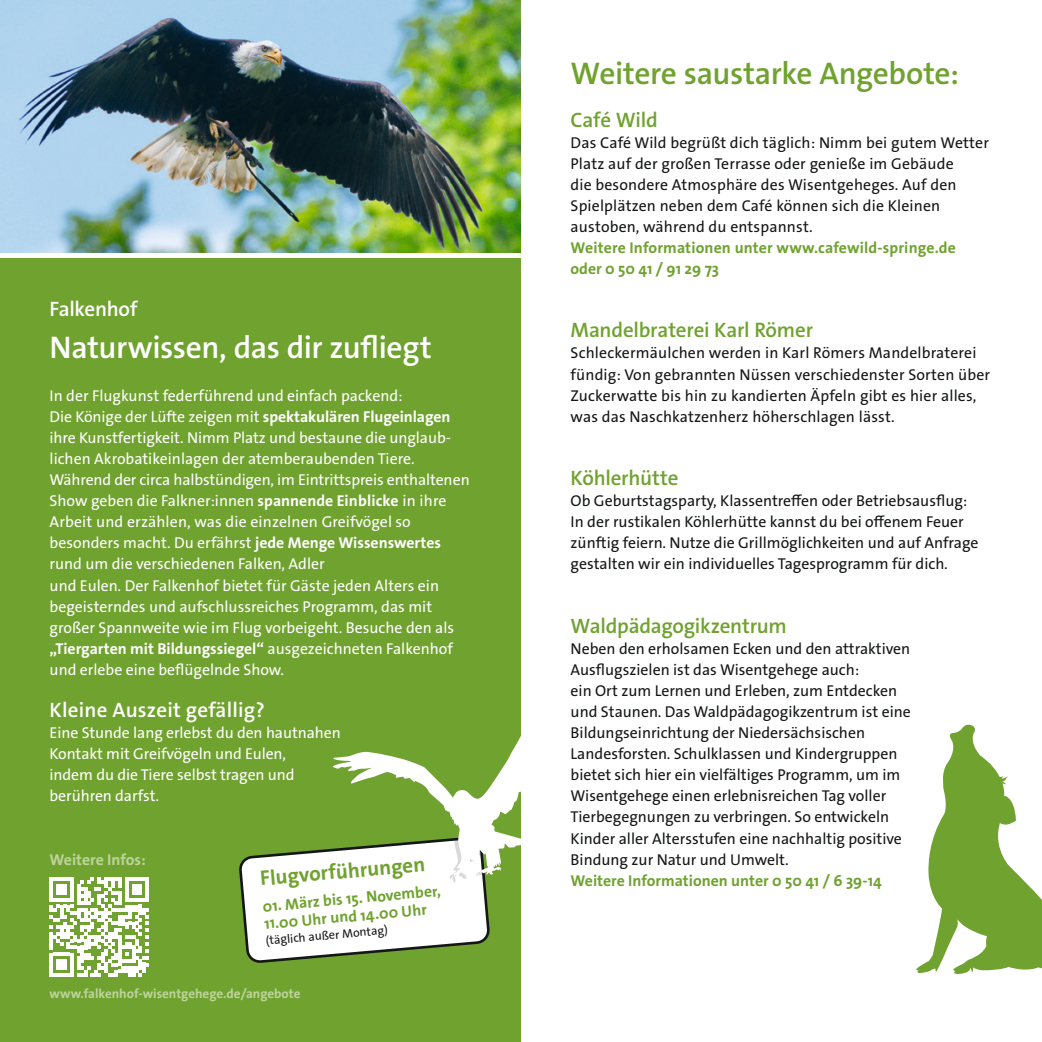
<style>
.page{position:relative;width:1042px;height:1042px;background:#fff}
.page>*{position:absolute;margin:0;border:0;box-sizing:border-box;transform-origin:0 0}
.t1{font:600 31.5px "The Sans Os F";letter-spacing:-.01em;color:#fff}
.t2{font:600 31.5px "The Sans Os F";letter-spacing:-.01em;color:#70a22f}
.t3{font:600 21px "The Sans Os F";letter-spacing:-.01em;color:#70a22f}
.t4{font:600 21px "The Sans Os F";letter-spacing:.01em;color:#fff}
.t5{font:700 21px "The Sans Os F";color:#70a22f}
.t6{font:21px "The Sans Os F";color:#fff}
.t7{font:600 21px "The Sans Os F";letter-spacing:-.02em;color:#fff}
.t8{font:15.75px/21.2px "The Sans Os F";color:#151616}
.t9{font:15.75px/21.2px "The Sans Os F";color:#fff}
.t10{font:700 15.75px/17.5px "The Sans Os F";color:#70a22f}
.t11{font:700 15.75px "The Sans Os F";color:#bed49d}
.t12{font:700 13.12px "The Sans Os F";color:#bed49d}
.t13{font:12.25px "The Sans Os F";color:#151616}
.s1{font-weight:700}
</style>
<div class="page">
<div style="left:0;top:255px;width:521px;height:787px;background:#70a22f"></div>
<svg style="left:50px;top:877px;width:99px;height:99px"></svg>
<img style="left:0;top:0;width:521px;height:253px">
<div style="left:0;top:253px;width:521px;height:5px;background:#fff"></div>
<svg style="left:916px;top:724px;width:126px;height:250px"></svg>
<svg style="left:240px;top:848px;width:249px;height:114px;background:#e0e6d7"></svg>
<svg style="left:333px;top:736px;width:188px;height:144px"></svg>
<h2 class="t7" style="left:50px;top:296px;width:89px">Falkenhof</h2>
<h1 class="t1" style="left:50px;top:328px;width:384px">Naturwissen, das dir zufliegt</h1>
<p class="t9" style="left:50px;top:385px;width:422px">In der Flugkunst federführend und einfach packend:<br>Die Könige der Lüfte zeigen mit <span class="s1">spektakulären Flugeinlagen </span>ihre Kunstfertigkeit. Nimm Platz und bestaune die unglaub&shy;lichen Akrobatikeinlagen der atemberaubenden Tiere.<br>Während der circa halbstündigen, im Eintrittspreis enthaltenen Show geben die Falkner:innen <span class="s1">spannende Einblicke</span> in ihre Arbeit und erzählen, was die einzelnen Greifvögel so besonders macht. Du erfährst <span class="s1">jede Menge Wissenswertes </span>rund um die verschiedenen Falken, Adler<br>und Eulen. Der Falkenhof bietet für Gäste jeden Alters ein begeisterndes und aufschlussreiches Programm, das mit großer Spannweite wie im Flug vorbeigeht. Besuche den als <span class="s1">„Tiergarten mit Bildungssiegel“</span> ausgezeichneten Falkenhof und erlebe eine beflügelnde Show.</p>
<h2 class="t4" style="left:50px;top:696px;width:217px">Kleine Auszeit gefällig?</h2>
<p class="t9" style="left:50px;top:722px;width:293px">Eine Stunde lang erlebst du den hautnahen<br>Kontakt mit Greifvögeln und Eulen,<br>indem du die Tiere selbst tragen und berühren darfst.</p>
<h2 class="t6" style="left:275px;top:583px;width:90px">Falkenhof</h2>
<p class="t11" style="left:50px;top:849px;width:98px">Weitere Infos:</p>
<h2 class="t5" style="left:259px;top:865px;width:167px;rotate:-5deg">Flugvorführungen</h2>
<p class="t10" style="left:262px;top:897px;width:180px;rotate:-5deg">01. März bis 15. November,<br>11.00 Uhr und 14.00 Uhr</p>
<p class="t13" style="left:265px;top:932px;width:124px;rotate:-5deg">(täglich außer Montag)</p>
<p class="t12" style="left:50px;top:985px;width:252px">www.falkenhof-wisentgehege.de/angebote</p>
<h1 class="t2" style="left:570px;top:53px;width:390px">Weitere saustarke Angebote:</h1>
<h2 class="t3" style="left:570px;top:106px;width:89px">Café Wild</h2>
<p class="t8" style="left:570px;top:132px;width:420px">Das Café Wild begrüßt dich täglich: Nimm bei gutem Wetter Platz auf der großen Terrasse oder genieße im Gebäude<br>die besondere Atmosphäre des Wisentgeheges. Auf den Spielplätzen neben dem Café können sich die Kleinen austoben, während du entspannst.</p>
<p class="t10" style="left:570px;top:237px;width:387px;line-height:21.2px">Weitere Informationen unter www.cafewild-springe.de oder 0 50 41 / 91 29 73</p>
<h2 class="t3" style="left:570px;top:317px;width:244px">Mandelbraterei Karl Römer</h2>
<p class="t8" style="left:570px;top:343px;width:421px">Schleckermäulchen werden in Karl Römers Mandelbraterei fündig: Von gebrannten Nüssen verschiedenster Sorten über Zuckerwatte bis hin zu kandierten Äpfeln gibt es hier alles, was das Naschkatzenherz höherschlagen lässt.</p>
<h2 class="t3" style="left:570px;top:464px;width:109px">Köhlerhütte</h2>
<p class="t8" style="left:570px;top:490px;width:409px">Ob Geburtstagsparty, Klassentreffen oder Betriebsausflug:<br>In der rustikalen Köhlerhütte kannst du bei offenem Feuer zünftig feiern. Nutze die Grillmöglichkeiten und auf Anfrage gestalten wir ein individuelles Tagesprogramm für dich.</p>
<h2 class="t3" style="left:570px;top:612px;width:218px">Waldpädagogikzentrum</h2>
<p class="t8" style="left:570px;top:638px;width:342px">Neben den erholsamen Ecken und den attraktiven Ausflugszielen ist das Wisentgehege auch:<br>ein Ort zum Lernen und Erleben, zum Entdecken und Staunen. Das Waldpädagogikzentrum ist eine Bildungseinrichtung der Niedersächsischen Landesforsten. Schulklassen und Kindergruppen bietet sich hier ein vielfältiges Programm, um im Wisentgehege einen erlebnisreichen Tag voller Tierbegegnungen zu verbringen. So entwickeln Kinder aller Altersstufen eine nachhaltig positive Bindung zur Natur und Umwelt.</p>
<p class="t10" style="left:570px;top:872px;width:313px">Weitere Informationen unter 0 50 41 / 6 39-14</p>
</div>
